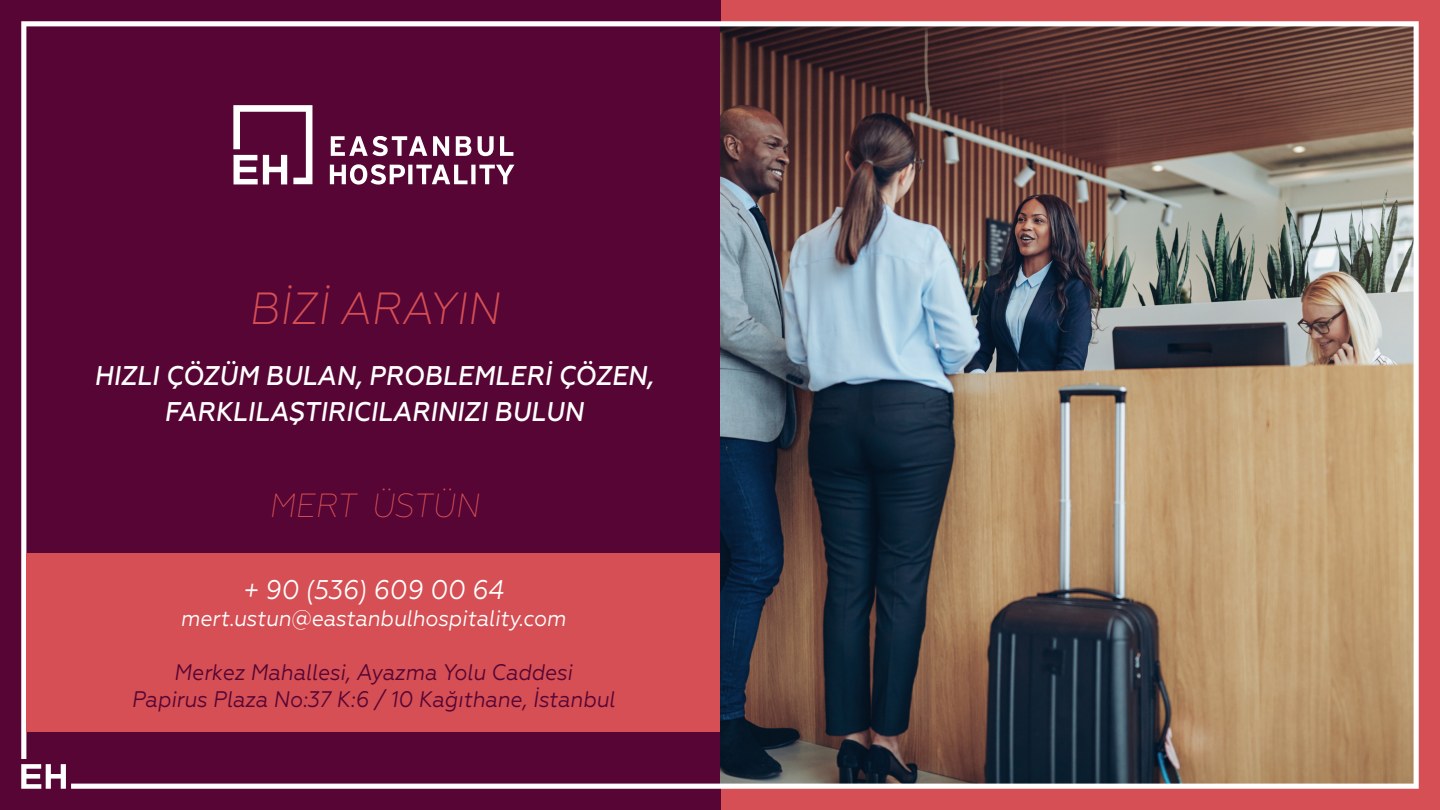
<style>
.page{position:relative;width:1440px;height:810px;background:#fff}
.page>*{position:absolute;margin:0;border:0;box-sizing:border-box;transform-origin:0 0}
.t1{font:italic 300 45px "Geometria";color:#d54f54;scale:.93 1}
.t2{font:italic 200 33.45px "Geometria";color:#d54f54;scale:.93 1}
.t3{font:italic 500 27px/36px "Geometria";color:#fff;text-align:center;scale:.93 1}
.t4{font:italic 27px "Geometria";color:#fff;scale:.93 1}
.t5{font:italic 22.5px "Geometria";color:#560534;scale:.93 1}
.t6{font:italic 22.5px "Geometria";color:#fff;scale:.93 1}
</style>
<div class="page">
<div style="left:720px;top:0;width:720px;height:810px;background:#d54f54"></div>
<div style="left:0;top:0;width:720px;height:810px;background:#560534"></div>
<img style="left:21px;top:21px;width:1397px;height:768px">
<svg style="left:330px;top:136px;width:184px;height:49px"></svg>
<svg style="left:233px;top:105px;width:79px;height:79px"></svg>
<div style="left:26px;top:553px;width:694px;height:178px;background:#d54f54"></div>
<p class="t1" style="left:249px;top:283px;width:271px">BİZİ ARAYIN</p>
<p class="t3" style="left:94px;top:358px;width:603px">HIZLI ÇÖZÜM BULAN, PROBLEMLERİ ÇÖZEN,<br>FARKLILAŞTIRICILARINIZI BULUN</p>
<p class="t2" style="left:269px;top:487px;width:228px">MERT ÜSTÜN</p>
<p class="t4" style="left:243px;top:574px;width:281px">+ 90 (536) 609 00 64</p>
<p class="t6" style="left:181px;top:605px;width:416px">mert.ustun@eastanbulhospitality.com</p>
<p class="t5" style="left:174px;top:659px;width:430px">Merkez Mahallesi, Ayazma Yolu Caddesi</p>
<p class="t5" style="left:131px;top:686px;width:521px">Papirus Plaza No:37 K:6 / 10 Kağıthane, İstanbul</p>
</div>
